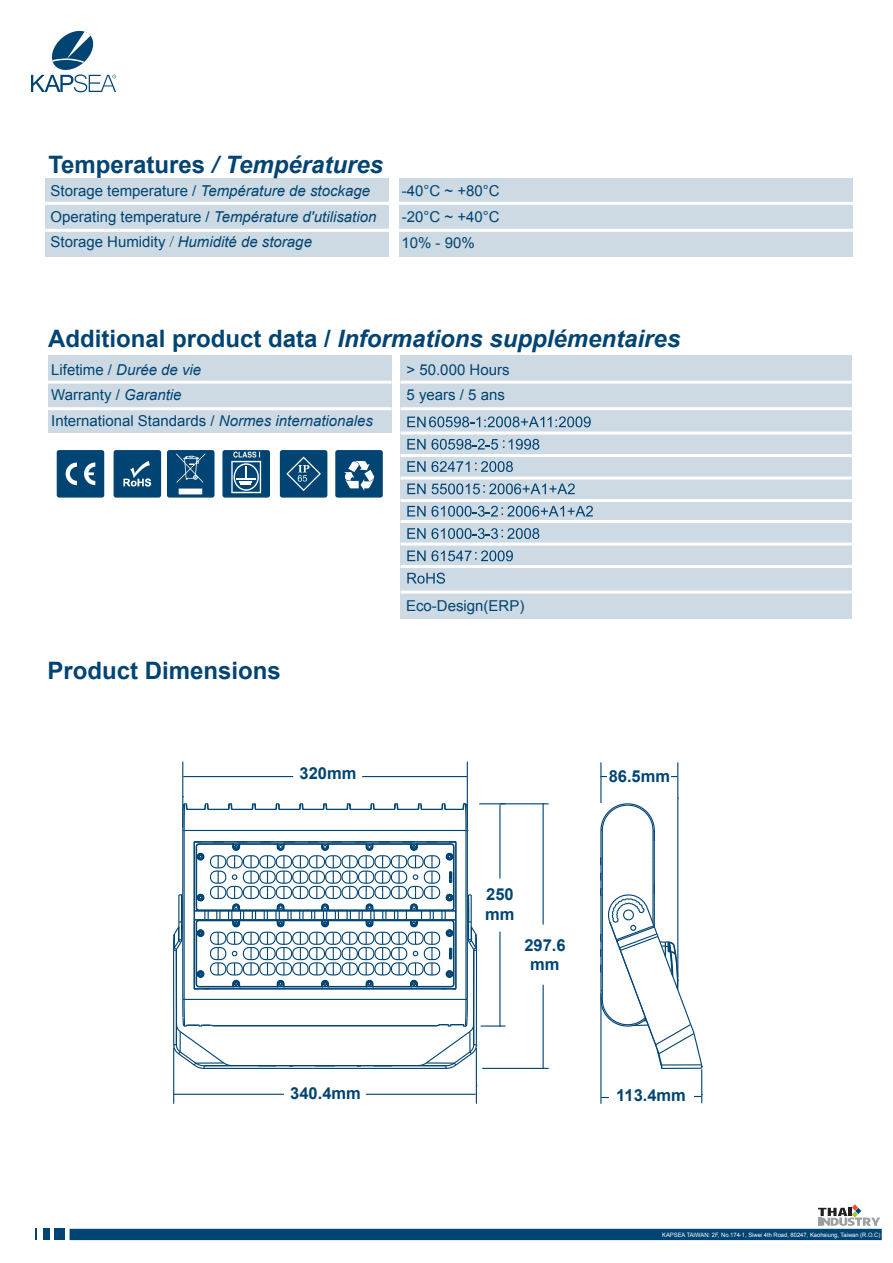
<style>
.page{position:relative;width:893px;height:1263px;background:#fff}
.page>*{position:absolute;margin:0;border:0;box-sizing:border-box;transform-origin:0 0}
.t1{font:italic 700 24px "Arial";color:#004473}
.t2{font:700 24px "Arial";color:#004473}
.t3{font:700 16.5px/19.8px "Arial";color:#004473}
.t4{font:15px/25.5px "Arial";color:#004473}
.t5{font:italic 15px/25.5px "Arial";color:#004473}
.t6{font:6px "Arial";color:#fff}
.s1{font-style:normal}
.s2{font-family:"Adobe Ming Std";font-weight:300;font-style:normal}
.s3{font-style:italic}
</style>
<div class="page">
<hr style="left:176px;top:949px;width:1px;height:75px;background:#004473">
<hr style="left:473px;top:949px;width:1px;height:75px;background:#004473">
<hr style="left:173px;top:950px;width:1px;height:95px;background:#004473">
<hr style="left:476px;top:950px;width:1px;height:95px;background:#004473">
<hr style="left:204px;top:1065px;width:242px;height:1px;background:#004473">
<svg style="left:289px;top:1066px;width:72px;height:1px"></svg>
<hr style="left:204px;top:1068px;width:242px;height:1px;background:#004473">
<hr style="left:182px;top:830px;width:1px;height:169px;background:#004473">
<hr style="left:184px;top:830px;width:1px;height:169px;background:#004473">
<hr style="left:184px;top:999px;width:282px;height:1px;background:#004473">
<hr style="left:214px;top:1025px;width:222px;height:1px;background:#004473">
<hr style="left:465px;top:830px;width:2px;height:169px;background:#004473">
<hr style="left:467px;top:830px;width:1px;height:169px;background:#004473">
<svg style="left:173px;top:892px;width:10px;height:59px"></svg>
<svg style="left:467px;top:892px;width:11px;height:59px"></svg>
<hr style="left:173px;top:1047px;width:1px;height:57px;background:#004473">
<hr style="left:476px;top:1048px;width:1px;height:56px;background:#004473">
<hr style="left:366px;top:1094px;width:110px;height:1px;background:#004473">
<hr style="left:173px;top:1094px;width:111px;height:1px;background:#004473">
<svg style="left:173px;top:998px;width:60px;height:71px"></svg>
<hr style="left:600px;top:993px;width:1px;height:111px;background:#004473">
<hr style="left:701px;top:1069px;width:1px;height:34px;background:#004473">
<svg style="left:694px;top:1094px;width:9px;height:3px"></svg>
<svg style="left:479px;top:803px;width:21px;height:1px"></svg>
<hr style="left:499px;top:931px;width:1px;height:95px;background:#004473">
<hr style="left:543px;top:985px;width:1px;height:83px;background:#004473">
<hr style="left:499px;top:804px;width:1px;height:74px;background:#004473">
<hr style="left:467px;top:762px;width:1px;height:66px;background:#004473">
<hr style="left:182px;top:762px;width:1px;height:66px;background:#004473">
<hr style="left:362px;top:776px;width:105px;height:1px;background:#004473">
<hr style="left:183px;top:776px;width:110px;height:1px;background:#004473">
<hr style="left:482px;top:1068px;width:67px;height:1px;background:#004473">
<hr style="left:500px;top:803px;width:49px;height:1px;background:#004473">
<hr style="left:543px;top:804px;width:1px;height:121px;background:#004473">
<svg style="left:417px;top:998px;width:88px;height:71px"></svg>
<svg style="left:182px;top:796px;width:286px;height:36px"></svg>
<hr style="left:600px;top:762px;width:1px;height:41px;background:#004473">
<hr style="left:677px;top:762px;width:1px;height:215px;background:#004473">
<svg style="left:600px;top:797px;width:103px;height:273px"></svg>
<svg style="left:194px;top:841px;width:263px;height:149px"></svg>
<div style="left:399px;top:178px;width:453px;height:79px;background:#cddae3"></div>
<div style="left:46px;top:178px;width:343px;height:79px;background:#cddae3"></div>
<svg style="left:31px;top:30px;width:85px;height:62px"></svg>
<hr style="left:387px;top:229px;width:477px;height:3px;background:#fff">
<hr style="left:387px;top:202px;width:477px;height:3px;background:#fff">
<hr style="left:40px;top:229px;width:355px;height:3px;background:#fff">
<hr style="left:40px;top:202px;width:355px;height:3px;background:#fff">
<div style="left:401px;top:355px;width:451px;height:264px;background:#cddae3"></div>
<hr style="left:400px;top:381px;width:460px;height:3px;background:#fff">
<hr style="left:400px;top:407px;width:463px;height:3px;background:#fff">
<div style="left:48px;top:355px;width:344px;height:78px;background:#cddae3"></div>
<hr style="left:48px;top:381px;width:344px;height:3px;background:#fff">
<hr style="left:48px;top:407px;width:344px;height:3px;background:#fff">
<svg style="left:407px;top:416px;width:184px;height:11px"></svg>
<svg style="left:407px;top:439px;width:132px;height:11px"></svg>
<svg style="left:407px;top:461px;width:106px;height:11px"></svg>
<svg style="left:407px;top:483px;width:19px;height:11px"></svg>
<svg style="left:432px;top:483px;width:143px;height:11px"></svg>
<svg style="left:407px;top:506px;width:186px;height:11px"></svg>
<svg style="left:407px;top:528px;width:132px;height:11px"></svg>
<svg style="left:407px;top:550px;width:106px;height:11px"></svg>
<svg style="left:407px;top:573px;width:38px;height:11px"></svg>
<div style="left:114px;top:450px;width:47px;height:48px;background:#004473;border-radius:3px"></div>
<svg style="left:123px;top:461px;width:29px;height:26px"></svg>
<div style="left:57px;top:450px;width:47px;height:48px;background:#004473;border-radius:3px"></div>
<svg style="left:66px;top:462px;width:29px;height:23px"></svg>
<div style="left:167px;top:450px;width:48px;height:48px;background:#004473;border-radius:3px"></div>
<svg style="left:176px;top:453px;width:29px;height:41px"></svg>
<div style="left:222px;top:450px;width:48px;height:48px;background:#004473;border-radius:3px"></div>
<div style="left:280px;top:450px;width:47px;height:48px;background:#004473;border-radius:3px"></div>
<div style="left:335px;top:450px;width:48px;height:48px;background:#004473;border-radius:3px"></div>
<svg style="left:344px;top:461px;width:30px;height:30px"></svg>
<svg style="left:231px;top:452px;width:30px;height:41px"></svg>
<svg style="left:286px;top:456px;width:35px;height:35px"></svg>
<hr style="left:400px;top:590px;width:463px;height:3px;background:#fff">
<hr style="left:400px;top:565px;width:463px;height:3px;background:#fff">
<hr style="left:400px;top:542px;width:463px;height:3px;background:#fff">
<hr style="left:400px;top:520px;width:463px;height:3px;background:#fff">
<hr style="left:400px;top:499px;width:463px;height:3px;background:#fff">
<hr style="left:400px;top:476px;width:463px;height:3px;background:#fff">
<hr style="left:400px;top:454px;width:463px;height:3px;background:#fff">
<hr style="left:400px;top:431px;width:463px;height:3px;background:#fff">
<div style="left:70px;top:1229px;width:812px;height:11px;background:#004473"></div>
<div style="left:54px;top:1229px;width:11px;height:11px;background:#004473"></div>
<div style="left:43px;top:1229px;width:6px;height:11px;background:#004473"></div>
<svg style="left:35px;top:1229px;width:2px;height:11px"></svg>
<svg style="left:818px;top:1204px;width:62px;height:22px"></svg>
<h1 class="t1" style="left:48px;top:149px;width:336px"><span class="s1">Temperatures</span> / Températures</h1>
<p class="t5" style="left:51px;top:179px;width:327px"><span class="s1">Storage temperature /</span> Température de stockage<br><span class="s1">Operating temperature /</span> Température d'utilisation<br><span class="s1">Storage Humidity</span> <span class="s2">/</span> Humidité de storage</p>
<p class="t4" style="left:402px;top:179px;width:99px">-40°C ~ +80°C</p>
<p class="t4" style="left:402px;top:204px;width:99px">-20°C ~ +40°C</p>
<p class="t4" style="left:401px;top:230px;width:75px">10% - 90%</p>
<h1 class="t1" style="left:48px;top:322px;width:634px"><span class="s1">Additional product data /</span> Informations supplémentaires</h1>
<p class="t4" style="left:51px;top:357px;width:323px">Lifetime / <span class="s3">Durée de vie<br></span>Warranty / <span class="s3">Garantie<br></span>International Standards / <span class="s3">Normes internationales</span></p>
<p class="t4" style="left:407px;top:357px;width:104px">&gt; 50.000 Hours<br>5 years / 5 ans</p>
<h1 class="t2" style="left:47px;top:655px;width:235px">Product Dimensions</h1>
<p class="t3" style="left:300px;top:764px;width:58px">320mm</p>
<p class="t4" style="left:406px;top:593px;width:120px">Eco-Design(ERP)</p>
<p class="t3" style="left:485px;top:885px;width:31px">250 mm</p>
<p class="t3" style="left:524px;top:935px;width:43px;text-align:center">297.6 mm</p>
<p class="t3" style="left:609px;top:766px;width:63px">86.5mm</p>
<p class="t3" style="left:290px;top:1084px;width:72px">340.4mm</p>
<p class="t3" style="left:616px;top:1085px;width:71px">113.4mm</p>
<p class="t6" style="left:662px;top:1230px;width:220px">KAPSEA TAIWAN: 2F, No.174-1, Siwei 4th Road, 80247, Kaohsiung, Taiwan (R.O.C)</p>
</div>
